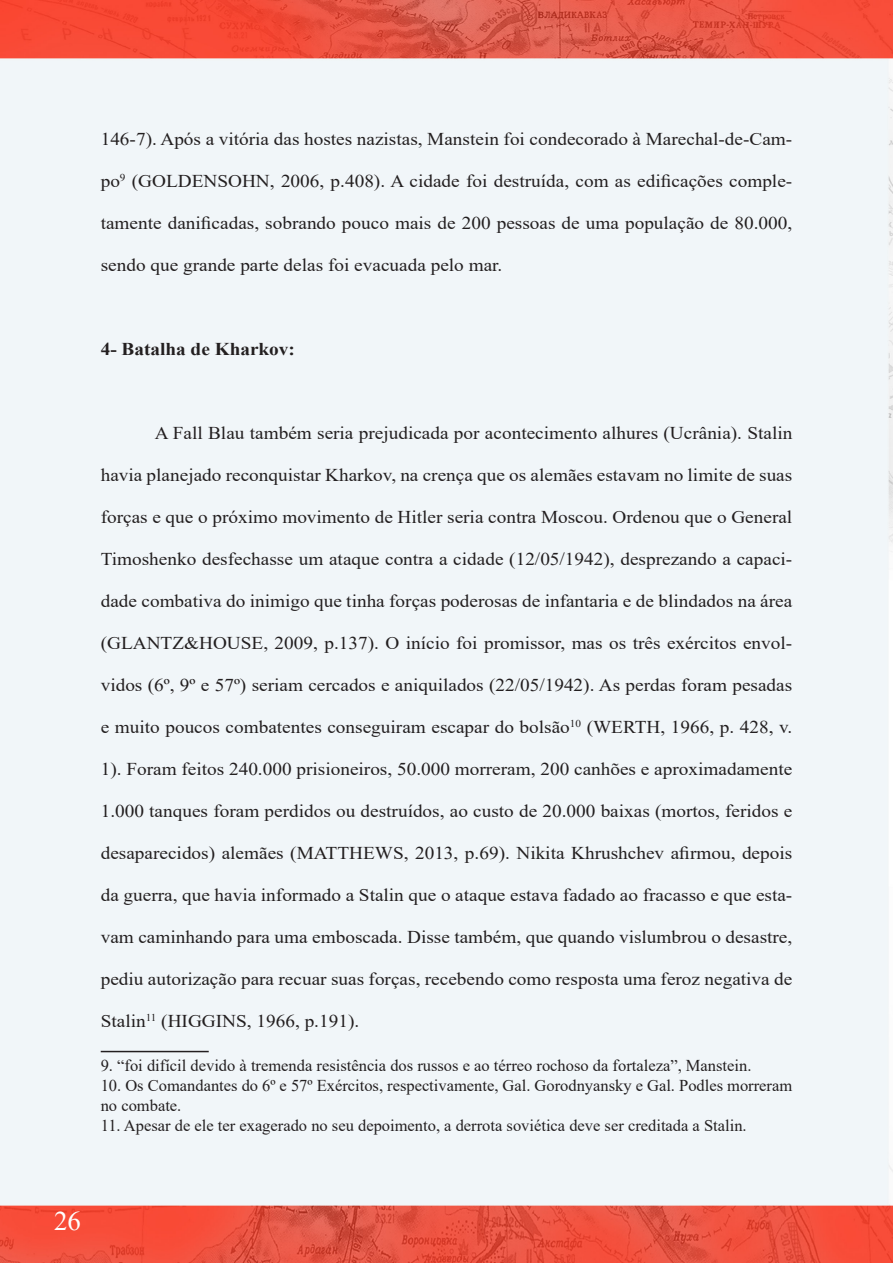
<style>
.page{position:relative;width:893px;height:1263px;background:#fff}
.page>*{position:absolute;margin:0;border:0;box-sizing:border-box;transform-origin:0 0}
.t1{font:27px "Times New Roman";color:#fff}
.t2{font:18px "Times New Roman";color:#231f20;scale:1.07 1}
.t3{font:700 18px "Times New Roman";color:#231f20;scale:1.07 1}
.t4{font:16.5px/19.8px "Times New Roman";color:#231f20}
</style>
<div class="page">
<img style="left:0;top:0;width:893px;height:1263px">
<hr style="left:101px;top:1051px;width:108px;height:1px;background:#231f20">
<p class="t2" style="left:101px;top:126px;width:648px">146-7). Após a vitória das hostes nazistas, Manstein foi condecorado à Marechal-de-Cam-</p>
<p class="t2" style="left:101px;top:168px;width:648px">po<sup>9</sup> (GOLDENSOHN, 2006, p.408). A cidade foi destruída, com as edificações comple-</p>
<p class="t2" style="left:101px;top:210px;width:648px">tamente danificadas, sobrando pouco mais de 200 pessoas de uma população de 80.000,</p>
<p class="t2" style="left:101px;top:252px;width:377px">sendo que grande parte delas foi evacuada pelo mar.</p>
<p class="t3" style="left:101px;top:336px;width:183px">4- Batalha de Kharkov:</p>
<p class="t2" style="left:155px;top:420px;width:597px">A Fall Blau também seria prejudicada por acontecimento alhures (Ucrânia). Stalin</p>
<p class="t2" style="left:101px;top:462px;width:648px">havia planejado reconquistar Kharkov, na crença que os alemães estavam no limite de suas</p>
<p class="t2" style="left:101px;top:504px;width:648px">forças e que o próximo movimento de Hitler seria contra Moscou. Ordenou que o General</p>
<p class="t2" style="left:101px;top:546px;width:648px">Timoshenko desfechasse um ataque contra a cidade (12/05/1942), desprezando a capaci-</p>
<p class="t2" style="left:101px;top:588px;width:648px">dade combativa do inimigo que tinha forças poderosas de infantaria e de blindados na área</p>
<p class="t2" style="left:101px;top:630px;width:648px">(GLANTZ&amp;HOUSE, 2009, p.137). O início foi promissor, mas os três exércitos envol-</p>
<p class="t2" style="left:101px;top:672px;width:648px">vidos (6º, 9º e 57º) seriam cercados e aniquilados (22/05/1942). As perdas foram pesadas</p>
<p class="t2" style="left:101px;top:714px;width:648px">e muito poucos combatentes conseguiram escapar do bolsão<sup>10</sup> (WERTH, 1966, p. 428, v.</p>
<p class="t2" style="left:101px;top:756px;width:648px">1). Foram feitos 240.000 prisioneiros, 50.000 morreram, 200 canhões e aproximadamente</p>
<p class="t2" style="left:101px;top:798px;width:648px">1.000 tanques foram perdidos ou destruídos, ao custo de 20.000 baixas (mortos, feridos e</p>
<p class="t2" style="left:101px;top:840px;width:648px">desaparecidos) alemães (MATTHEWS, 2013, p.69). Nikita Khrushchev afirmou, depois</p>
<p class="t2" style="left:101px;top:882px;width:648px">da guerra, que havia informado a Stalin que o ataque estava fadado ao fracasso e que esta-</p>
<p class="t2" style="left:101px;top:924px;width:648px">vam caminhando para uma emboscada. Disse também, que quando vislumbrou o desastre,</p>
<p class="t2" style="left:101px;top:966px;width:648px">pediu autorização para recuar suas forças, recebendo como resposta uma feroz negativa de</p>
<p class="t2" style="left:101px;top:1008px;width:243px">Stalin<sup>11</sup> (HIGGINS, 1966, p.191).</p>
<p class="t4" style="left:101px;top:1055px;width:652px">9. “foi difícil devido à tremenda resistência dos russos e ao térreo rochoso da fortaleza”, Manstein.</p>
<p class="t4" style="left:101px;top:1075px;width:693px">10. Os Comandantes do 6º e 57º Exércitos, respectivamente, Gal. Gorodnyansky e Gal. Podles morreram no combate.</p>
<p class="t4" style="left:101px;top:1115px;width:647px">11. Apesar de ele ter exagerado no seu depoimento, a derrota soviética deve ser creditada a Stalin.</p>
<h1 class="t1" style="left:54px;top:1202px;width:28px">26</h1>
</div>
